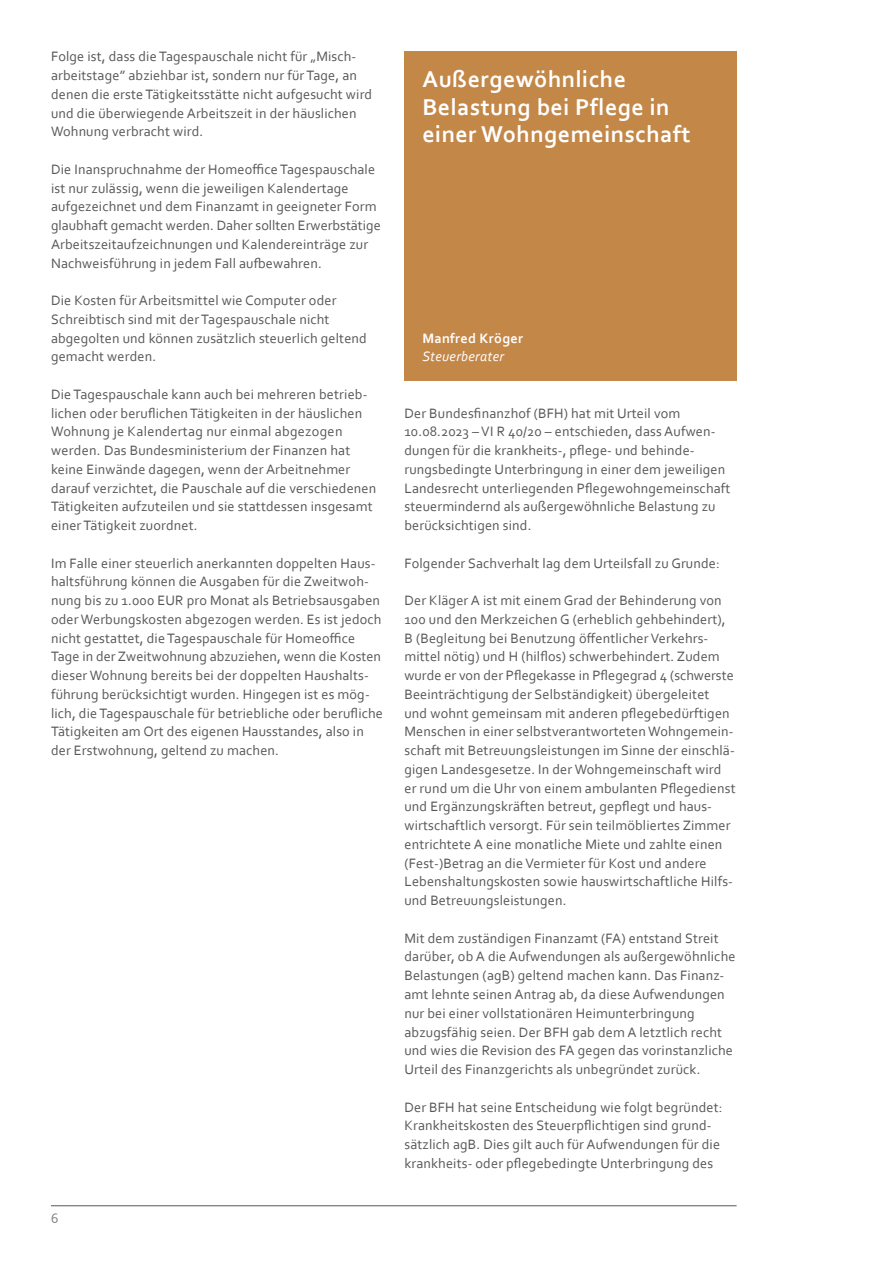
<style>
.page{position:relative;width:893px;height:1263px;background:#fff}
.page>*{position:absolute;margin:0;border:0;box-sizing:border-box;transform-origin:0 0}
.t1{font:700 24px/27.8px "Corbel";letter-spacing:.02em;color:#fff}
.t2{font:14.25px/18.8px "Corbel";letter-spacing:.01em;color:#575756}
.t3{font:700 14.25px "Corbel";letter-spacing:.02em;color:#fff}
.t4{font:italic 14.25px "Corbel";letter-spacing:.02em;color:#fff}
.t5{font:14.25px "Corbel";color:#7e7e7d}
</style>
<div class="page">
<hr style="left:51px;top:1205px;width:686px;height:1px;background:#575756">
<div style="left:404px;top:51px;width:333px;height:329px;background:#c38748"></div>
<p class="t2" style="left:51px;top:47px;width:323px">Folge ist, dass die Tagespauschale nicht für „Misch&shy;arbeitstage” abziehbar ist, sondern nur für Tage, an denen die erste Tätigkeitsstätte nicht aufgesucht wird und die überwiegende Arbeitszeit in der häuslichen Wohnung verbracht wird.</p>
<p class="t2" style="left:51px;top:159px;width:331px">Die Inanspruchnahme der Homeoffice Tagespauschale ist nur zulässig, wenn die jeweiligen Kalendertage aufgezeichnet und dem Finanzamt in geeigneter Form glaubhaft gemacht werden. Daher sollten Erwerbstätige Arbeitszeitaufzeichnungen und Kalendereinträge zur Nachweisführung in jedem Fall aufbewahren.</p>
<p class="t2" style="left:51px;top:291px;width:317px">Die Kosten für Arbeitsmittel wie Computer oder Schreibtisch sind mit der Tagespauschale nicht abgegolten und können zusätzlich steuerlich geltend gemacht werden.</p>
<p class="t2" style="left:51px;top:384px;width:327px">Die Tagespauschale kann auch bei mehreren betrieb&shy;lichen oder beruflichen Tätigkeiten in der häuslichen Wohnung je Kalendertag nur einmal abgezogen werden. Das Bundesministerium der Finanzen hat keine Einwände dagegen, wenn der Arbeitnehmer darauf verzichtet, die Pauschale auf die verschiedenen Tätigkeiten aufzuteilen und sie stattdessen insgesamt einer Tätigkeit zuordnet.</p>
<p class="t2" style="left:51px;top:553px;width:333px">Im Falle einer steuerlich anerkannten doppelten Haus&shy;haltsführung können die Ausgaben für die Zweitwoh&shy;nung bis zu 1.000 EUR pro Monat als Betriebsausgaben oder Werbungskosten abgezogen werden. Es ist jedoch nicht gestattet, die Tagespauschale für Homeoffice Tage in der Zweitwohnung abzuziehen, wenn die Kosten dieser Wohnung bereits bei der doppelten Haushalts&shy;führung berücksichtigt wurden. Hingegen ist es mög&shy;lich, die Tagespauschale für betriebliche oder berufliche Tätigkeiten am Ort des eigenen Hausstandes, also in der Erstwohnung, geltend zu machen.</p>
<p class="t5" style="left:51px;top:1209px;width:9px">6</p>
<h1 class="t1" style="left:422px;top:64px;width:270px">Außergewöhnliche<br>Belastung bei Pflege in einer Wohngemeinschaft</h1>
<p class="t3" style="left:422px;top:329px;width:102px">Manfred Kröger</p>
<p class="t4" style="left:422px;top:348px;width:83px">Steuerberater</p>
<p class="t2" style="left:404px;top:403px;width:327px">Der Bundesfinanzhof (BFH) hat mit Urteil vom 10.08.2023 – VI R 40/20 – entschieden, dass Aufwen&shy;dungen für die krankheits-, pflege- und behinde&shy;rungsbedingte Unterbringung in einer dem jeweiligen Landesrecht unterliegenden Pflegewohngemeinschaft steuermindernd als außergewöhnliche Belastung zu berücksichtigen sind.</p>
<p class="t2" style="left:404px;top:553px;width:317px">Folgender Sachverhalt lag dem Urteilsfall zu Grunde:</p>
<p class="t2" style="left:404px;top:591px;width:333px">Der Kläger A ist mit einem Grad der Behinderung von 100 und den Merkzeichen G (erheblich gehbehindert), B (Begleitung bei Benutzung öffentlicher Verkehrs&shy;mittel nötig) und H (hilflos) schwerbehindert. Zudem wurde er von der Pflegekasse in Pflegegrad 4 (schwerste Beeinträchtigung der Selbständigkeit) übergeleitet und wohnt gemeinsam mit anderen pflegebedürftigen Menschen in einer selbstverantworteten Wohngemein&shy;schaft mit Betreuungsleistungen im Sinne der einschlä&shy;gigen Landesgesetze. In der Wohngemeinschaft wird er rund um die Uhr von einem ambulanten Pflegedienst und Ergänzungskräften betreut, gepflegt und haus&shy;wirtschaftlich versorgt. Für sein teilmöbliertes Zimmer entrichtete A eine monatliche Miete und zahlte einen (Fest-)Betrag an die Vermieter für Kost und andere Lebenshaltungskosten sowie hauswirtschaftliche Hilfs&shy;und Betreuungsleistungen.</p>
<p class="t2" style="left:404px;top:928px;width:333px">Mit dem zuständigen Finanzamt (FA) entstand Streit darüber, ob A die Aufwendungen als außergewöhnliche Belastungen (agB) geltend machen kann. Das Finanz&shy;amt lehnte seinen Antrag ab, da diese Aufwendungen nur bei einer vollstationären Heimunterbringung abzugsfähig seien. Der BFH gab dem A letztlich recht und wies die Revision des FA gegen das vorinstanzliche Urteil des Finanzgerichts als unbegründet zurück.</p>
<p class="t2" style="left:404px;top:1097px;width:320px">Der BFH hat seine Entscheidung wie folgt begründet:<br>Krankheitskosten des Steuerpflichtigen sind grund&shy;sätzlich agB. Dies gilt auch für Aufwendungen für die krankheits- oder pflegebedingte Unterbringung des</p>
</div>
